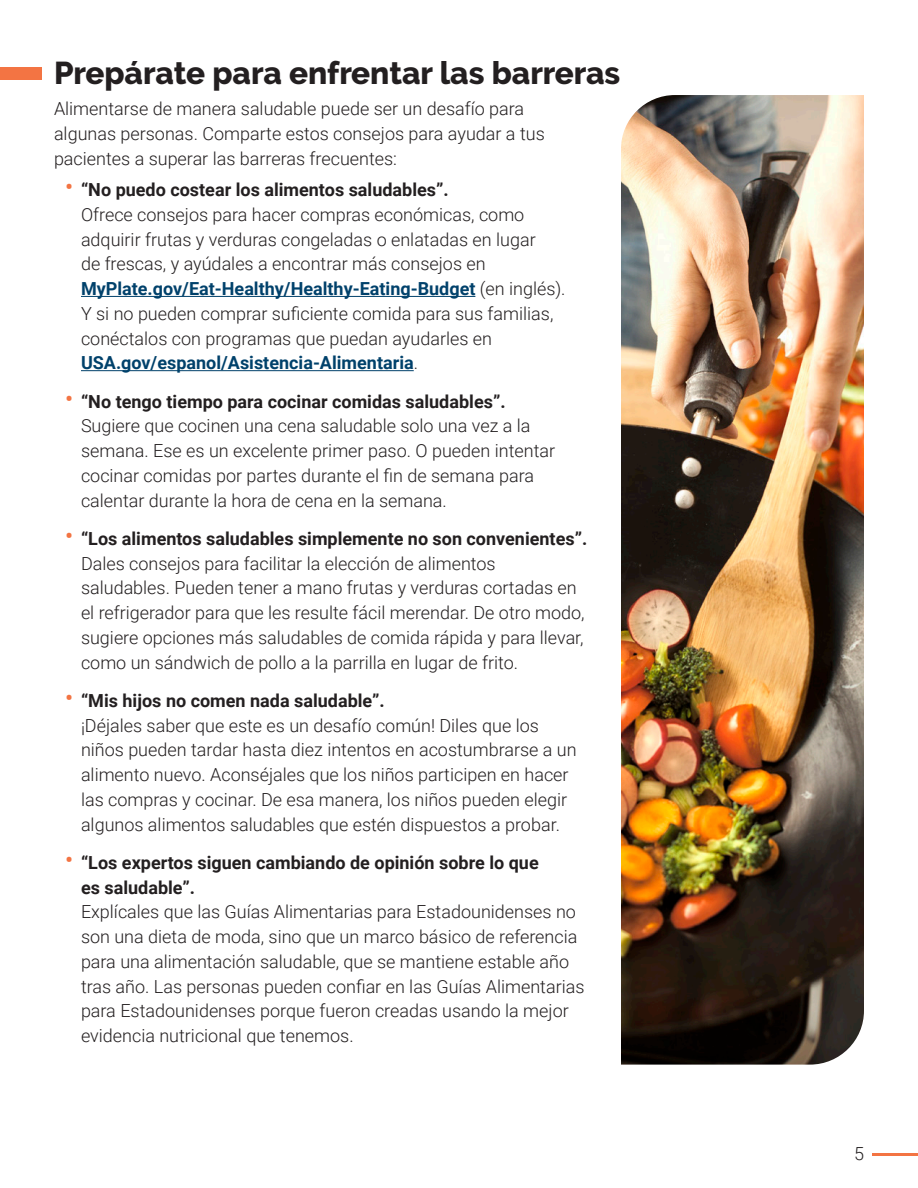
<style>
.page{position:relative;width:918px;height:1188px;background:#fff}
.page>*{position:absolute;margin:0;border:0;box-sizing:border-box;transform-origin:0 0}
.t1{font:800 31.5px "Raleway";color:#231f20}
.t2{font:300 27px "Roboto";color:#f37443}
.t3{font:300 18px/24.8px "Roboto";color:#231f20}
.t4{font:700 18px/24.8px "Roboto";color:#231f20}
.s1{font-weight:700;color:#00416b}
</style>
<div class="page">
<hr style="left:872px;top:1154px;width:46px;height:2px;background:#f37443">
<hr style="left:81px;top:296px;width:394px;height:1px;background:#00416b">
<hr style="left:81px;top:370px;width:333px;height:1px;background:#00416b">
<div style="left:0;top:68px;width:42px;height:12px;background:#f37443"></div>
<img style="left:621px;top:95px;width:243px;height:970px">
<h1 class="t1" style="left:54px;top:55px;width:568px">Prepárate para enfrentar las barreras</h1>
<p class="t3" style="left:54px;top:96px;width:492px">Alimentarse de manera saludable puede ser un desafío para algunas personas. Comparte estos consejos para ayudar a tus pacientes a superar las barreras frecuentes:</p>
<h2 class="t2" style="left:65px;top:168px;width:10px">•</h2>
<p class="t4" style="left:81px;top:177px;width:369px">“No puedo costear los alimentos saludables”.</p>
<p class="t3" style="left:81px;top:201px;width:486px">Ofrece consejos para hacer compras económicas, como adquirir frutas y verduras congeladas o enlatadas en lugar<br>de frescas, y ayúdales a encontrar más consejos en <span class="s1">MyPlate.gov/Eat-Healthy/Healthy-Eating-Budget</span> (en inglés).<br>Y si no pueden comprar suficiente comida para sus familias, conéctalos con programas que puedan ayudarles en <span class="s1">USA.gov/espanol/Asistencia-Alimentaria</span>.</p>
<p class="t4" style="left:81px;top:388px;width:426px">“No tengo tiempo para cocinar comidas saludables”.</p>
<p class="t3" style="left:81px;top:413px;width:476px">Sugiere que cocinen una cena saludable solo una vez a la semana. Ese es un excelente primer paso. O pueden intentar cocinar comidas por partes durante el fin de semana para calentar durante la hora de cena en la semana.</p>
<p class="t4" style="left:81px;top:525px;width:508px">“Los alimentos saludables simplemente no son convenientes”.</p>
<p class="t3" style="left:81px;top:550px;width:505px">Dales consejos para facilitar la elección de alimentos saludables. Pueden tener a mano frutas y verduras cortadas en el refrigerador para que les resulte fácil merendar. De otro modo, sugiere opciones más saludables de comida rápida y para llevar, como un sándwich de pollo a la parrilla en lugar de frito.</p>
<p class="t4" style="left:81px;top:687px;width:305px">“Mis hijos no comen nada saludable”.</p>
<p class="t3" style="left:81px;top:712px;width:497px">¡Déjales saber que este es un desafío común! Diles que los niños pueden tardar hasta diez intentos en acostumbrarse a un alimento nuevo. Aconséjales que los niños participen en hacer las compras y cocinar. De esa manera, los niños pueden elegir algunos alimentos saludables que estén dispuestos a probar.</p>
<p class="t4" style="left:81px;top:849px;width:459px">“Los expertos siguen cambiando de opinión sobre lo que es saludable”.</p>
<p class="t3" style="left:81px;top:899px;width:505px">Explícales que las Guías Alimentarias para Estadounidenses no son una dieta de moda, sino que un marco básico de referencia para una alimentación saludable, que se mantiene estable año tras año. Las personas pueden confiar en las Guías Alimentarias para Estadounidenses porque fueron creadas usando la mejor evidencia nutricional que tenemos.</p>
<h2 class="t2" style="left:65px;top:379px;width:10px">•</h2>
<h2 class="t2" style="left:65px;top:516px;width:10px">•</h2>
<h2 class="t2" style="left:65px;top:678px;width:10px">•</h2>
<h2 class="t2" style="left:65px;top:840px;width:10px">•</h2>
<p class="t3" style="left:854px;top:1141px;width:11px">5</p>
</div>
